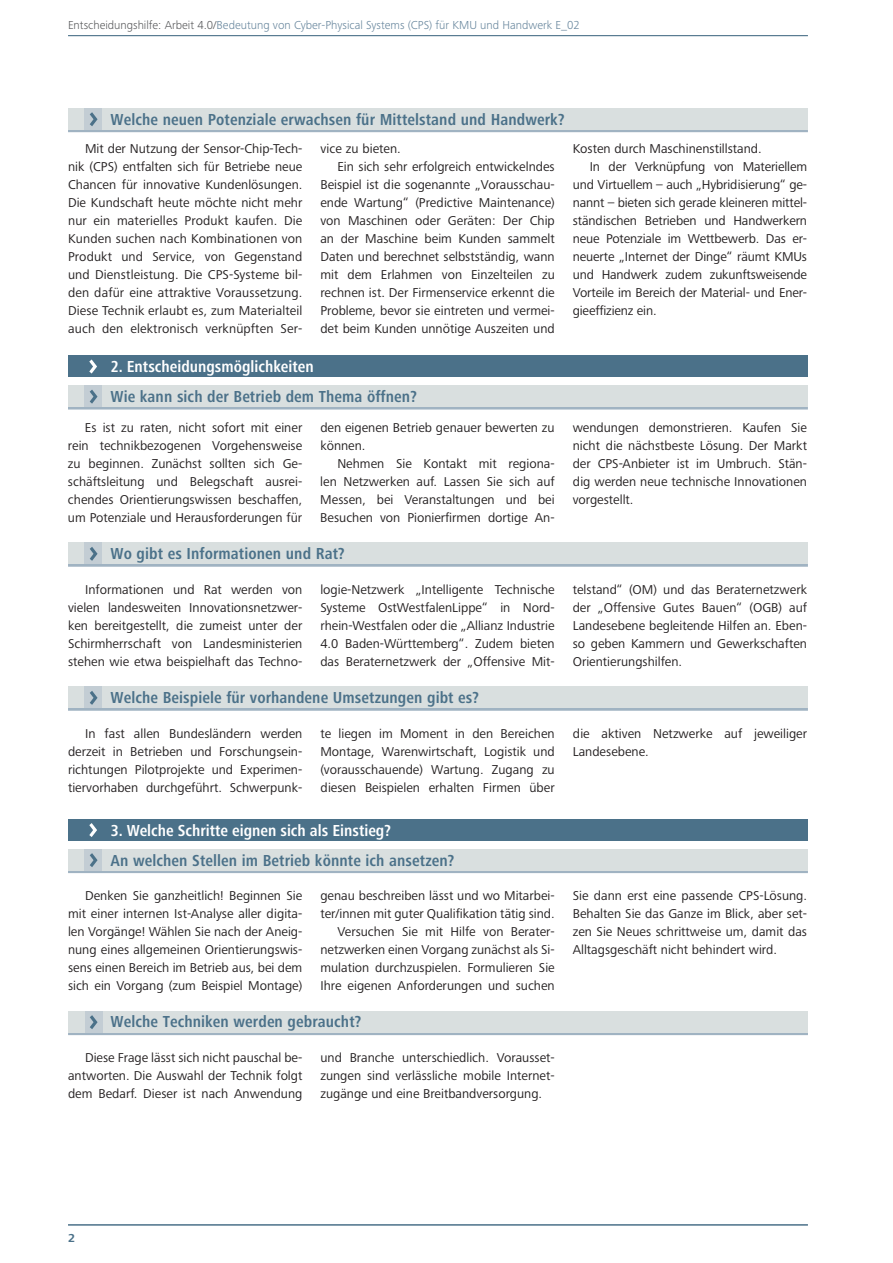
<style>
.page{position:relative;width:893px;height:1263px;background:#fff}
.page>*{position:absolute;margin:0;border:0;box-sizing:border-box;transform-origin:0 0}
.t1{font:700 condensed 16.5px "Frutiger Next Pro";letter-spacing:.005em;color:#4b7189}
.t2{font:700 condensed 16.5px "Frutiger Next Pro";color:#fff}
.t3{font:13.35px/18px "Frutiger Next Pro";color:#231f20;text-align:justify}
.t4{font:300 12px "Frutiger Next Pro";color:#66859c}
.t5{font:700 12px "Frutiger Next Pro";color:#4b7189}
.s1{color:#57585a}
</style>
<div class="page">
<hr style="left:68px;top:35px;width:740px;height:1px;background:#4b7189">
<hr style="left:68px;top:1224px;width:740px;height:2px;background:#4b7189">
<hr style="left:68px;top:1032px;width:740px;height:3px;background:#89a0b3">
<div style="left:68px;top:1011px;width:740px;height:21px;background:#d9dfdf"></div>
<div style="left:85px;top:1011px;width:17px;height:21px;background:#c3cdd4"></div>
<svg style="left:90px;top:1015px;width:8px;height:14px"></svg>
<hr style="left:68px;top:870px;width:740px;height:3px;background:#89a0b3">
<div style="left:68px;top:849px;width:740px;height:21px;background:#d9dfdf"></div>
<div style="left:85px;top:849px;width:17px;height:21px;background:#c3cdd4"></div>
<svg style="left:90px;top:853px;width:8px;height:14px"></svg>
<hr style="left:68px;top:708px;width:740px;height:3px;background:#89a0b3">
<div style="left:68px;top:686px;width:740px;height:22px;background:#d9dfdf"></div>
<div style="left:85px;top:686px;width:17px;height:22px;background:#c3cdd4"></div>
<svg style="left:90px;top:691px;width:8px;height:14px"></svg>
<hr style="left:68px;top:564px;width:740px;height:3px;background:#89a0b3">
<div style="left:68px;top:542px;width:740px;height:22px;background:#d9dfdf"></div>
<div style="left:85px;top:542px;width:17px;height:22px;background:#c3cdd4"></div>
<svg style="left:90px;top:547px;width:8px;height:14px"></svg>
<hr style="left:68px;top:407px;width:740px;height:3px;background:#89a0b3">
<div style="left:68px;top:385px;width:740px;height:22px;background:#d9dfdf"></div>
<div style="left:85px;top:385px;width:17px;height:22px;background:#c3cdd4"></div>
<svg style="left:90px;top:390px;width:8px;height:14px"></svg>
<div style="left:68px;top:356px;width:740px;height:21px;background:#4b7189"></div>
<svg style="left:89px;top:359px;width:8px;height:14px"></svg>
<div style="left:68px;top:819px;width:740px;height:21px;background:#4b7189"></div>
<svg style="left:89px;top:823px;width:8px;height:14px"></svg>
<hr style="left:68px;top:129px;width:740px;height:3px;background:#89a0b3">
<div style="left:68px;top:108px;width:740px;height:21px;background:#d9dfdf"></div>
<div style="left:85px;top:108px;width:17px;height:21px;background:#c3cdd4"></div>
<svg style="left:90px;top:112px;width:8px;height:14px"></svg>
<p class="t4" style="left:68px;top:18px;width:513px"><span class="s1">Entscheidungshilfe: Arbeit 4.0/</span>Bedeutung von Cyber-Physical Systems (CPS) für KMU und Handwerk E_02</p>
<p class="t1" style="left:111px;top:110px;width:455px">Welche neuen Potenziale erwachsen für Mittelstand und Handwerk?</p>
<p class="t3" style="left:68px;top:140px;width:236px;text-indent:17px">Mit der Nutzung der Sensor-Chip-Tech&shy;nik (CPS) entfalten sich für Betriebe neue Chancen für innovative Kundenlösungen.<br>Die Kundschaft heute möchte nicht mehr nur ein materielles Produkt kaufen. Die Kunden suchen nach Kombinationen von Produkt und Service, von Gegenstand und Dienstleistung. Die CPS-Systeme bil&shy;den dafür eine attraktive Voraussetzung.<br>Diese Technik erlaubt es, zum Materialteil auch den elektronisch verknüpften Ser-</p>
<p class="t3" style="left:320px;top:140px;width:82px">vice zu bieten.</p>
<p class="t3" style="left:337px;top:158px;width:219px">Ein sich sehr erfolgreich entwickelndes</p>
<p class="t3" style="left:320px;top:176px;width:236px">Beispiel ist die sogenannte „Vorausschau-</p>
<p class="t3" style="left:320px;top:194px;width:236px">ende Wartung“ (Predictive Maintenance)</p>
<p class="t3" style="left:320px;top:212px;width:236px">von Maschinen oder Geräten: Der Chip</p>
<p class="t3" style="left:320px;top:230px;width:236px">an der Maschine beim Kunden sammelt</p>
<p class="t3" style="left:320px;top:248px;width:236px">Daten und berechnet selbstständig, wann</p>
<p class="t3" style="left:320px;top:266px;width:236px">mit dem Erlahmen von Einzelteilen zu</p>
<p class="t3" style="left:320px;top:284px;width:236px">rechnen ist. Der Firmenservice erkennt die</p>
<p class="t3" style="left:320px;top:302px;width:236px">Probleme, bevor sie eintreten und vermei-</p>
<p class="t3" style="left:320px;top:320px;width:236px">det beim Kunden unnötige Auszeiten und</p>
<p class="t3" style="left:573px;top:140px;width:190px">Kosten durch Maschinenstillstand.</p>
<p class="t3" style="left:590px;top:158px;width:219px">In der Verknüpfung von Materiellem</p>
<p class="t3" style="left:573px;top:176px;width:233px">und Virtuellem – auch „Hybridisierung“ ge--</p>
<p class="t3" style="left:573px;top:194px;width:236px">nannt – bieten sich gerade kleineren mittel-</p>
<p class="t3" style="left:573px;top:212px;width:236px">ständischen Betrieben und Handwerkern</p>
<p class="t3" style="left:573px;top:230px;width:236px">neue Potenziale im Wettbewerb. Das er-</p>
<p class="t3" style="left:573px;top:248px;width:236px">neuerte „Internet der Dinge“ räumt KMUs</p>
<p class="t3" style="left:573px;top:266px;width:236px">und Handwerk zudem zukunftsweisende</p>
<p class="t3" style="left:573px;top:284px;width:236px">Vorteile im Bereich der Material- und Ener-</p>
<p class="t3" style="left:573px;top:302px;width:85px">gieeffizienz ein.</p>
<p class="t2" style="left:111px;top:357px;width:205px">2. Entscheidungsmöglichkeiten</p>
<p class="t1" style="left:110px;top:387px;width:308px">Wie kann sich der Betrieb dem Thema öffnen?</p>
<p class="t3" style="left:68px;top:419px;width:236px;text-indent:17px">Es ist zu raten, nicht sofort mit einer rein technikbezogenen Vorgehensweise zu beginnen. Zunächst sollten sich Ge&shy;schäftsleitung und Belegschaft ausrei&shy;chendes Orientierungswissen beschaffen, um Potenziale und Herausforderungen für</p>
<p class="t3" style="left:320px;top:419px;width:236px">den eigenen Betrieb genauer bewerten zu können.</p>
<p class="t3" style="left:320px;top:455px;width:236px;text-indent:17px">Nehmen Sie Kontakt mit regiona&shy;len Netzwerken auf. Lassen Sie sich auf Messen, bei Veranstaltungen und bei Besuchen von Pionierfirmen dortige An-</p>
<p class="t3" style="left:573px;top:419px;width:236px">wendungen demonstrieren. Kaufen Sie nicht die nächstbeste Lösung. Der Markt der CPS-Anbieter ist im Umbruch. Stän&shy;dig werden neue technische Innovationen vorgestellt.</p>
<p class="t1" style="left:111px;top:544px;width:236px">Wo gibt es Informationen und Rat?</p>
<p class="t3" style="left:68px;top:581px;width:236px;text-indent:17px">Informationen und Rat werden von vielen landesweiten Innovationsnetzwer&shy;ken bereitgestellt, die zumeist unter der Schirmherrschaft von Landesministerien stehen wie etwa beispielhaft das Techno-</p>
<p class="t3" style="left:320px;top:581px;width:236px">logie-Netzwerk „Intelligente Technische Systeme OstWestfalenLippe“ in Nord&shy;rhein-Westfalen oder die „Allianz Industrie 4.0 Baden-Württemberg“. Zudem bieten das Beraternetzwerk der „Offensive Mit-</p>
<p class="t3" style="left:573px;top:581px;width:236px">telstand“ (OM) und das Beraternetzwerk der „Offensive Gutes Bauen“ (OGB) auf Landesebene begleitende Hilfen an. Eben&shy;so geben Kammern und Gewerkschaften Orientierungshilfen.</p>
<p class="t1" style="left:111px;top:688px;width:370px">Welche Beispiele für vorhandene Umsetzungen gibt es?</p>
<p class="t3" style="left:68px;top:725px;width:236px;text-indent:17px">In fast allen Bundesländern werden derzeit in Betrieben und Forschungsein&shy;richtungen Pilotprojekte und Experimen&shy;tiervorhaben durchgeführt. Schwerpunk-</p>
<p class="t3" style="left:320px;top:725px;width:236px">te liegen im Moment in den Bereichen Montage, Warenwirtschaft, Logistik und (vorausschauende) Wartung. Zugang zu diesen Beispielen erhalten Firmen über</p>
<p class="t3" style="left:573px;top:725px;width:236px">die aktiven Netzwerke auf jeweiliger<br>Landesebene.</p>
<p class="t2" style="left:111px;top:821px;width:282px">3. Welche Schritte eignen sich als Einstieg?</p>
<p class="t1" style="left:111px;top:850px;width:345px">An welchen Stellen im Betrieb könnte ich ansetzen?</p>
<p class="t3" style="left:68px;top:887px;width:236px;text-indent:17px">Denken Sie ganzheitlich! Beginnen Sie mit einer internen Ist-Analyse aller digita&shy;len Vorgänge! Wählen Sie nach der Aneig&shy;nung eines allgemeinen Orientierungswis&shy;sens einen Bereich im Betrieb aus, bei dem sich ein Vorgang (zum Beispiel Montage)</p>
<p class="t3" style="left:320px;top:887px;width:236px;text-align:right">genau beschreiben lässt und wo Mitarbei&shy;ter/innen mit guter Qualifikation tätig sind.<br>Versuchen Sie mit Hilfe von Berater&shy;netzwerken einen Vorgang zunächst als Si&shy;mulation durchzuspielen. Formulieren Sie Ihre eigenen Anforderungen und suchen</p>
<p class="t3" style="left:573px;top:887px;width:236px">Sie dann erst eine passende CPS-Lösung.<br>Behalten Sie das Ganze im Blick, aber set&shy;zen Sie Neues schrittweise um, damit das Alltagsgeschäft nicht behindert wird.</p>
<p class="t1" style="left:111px;top:1012px;width:252px">Welche Techniken werden gebraucht?</p>
<p class="t3" style="left:68px;top:1049px;width:236px;text-indent:17px">Diese Frage lässt sich nicht pauschal be&shy;antworten. Die Auswahl der Technik folgt dem Bedarf. Dieser ist nach Anwendung</p>
<p class="t3" style="left:320px;top:1049px;width:236px">und Branche unterschiedlich. Vorausset&shy;zungen sind verlässliche mobile Internet&shy;zugänge und eine Breitbandversorgung.</p>
<p class="t5" style="left:68px;top:1231px;width:9px">2</p>
</div>
